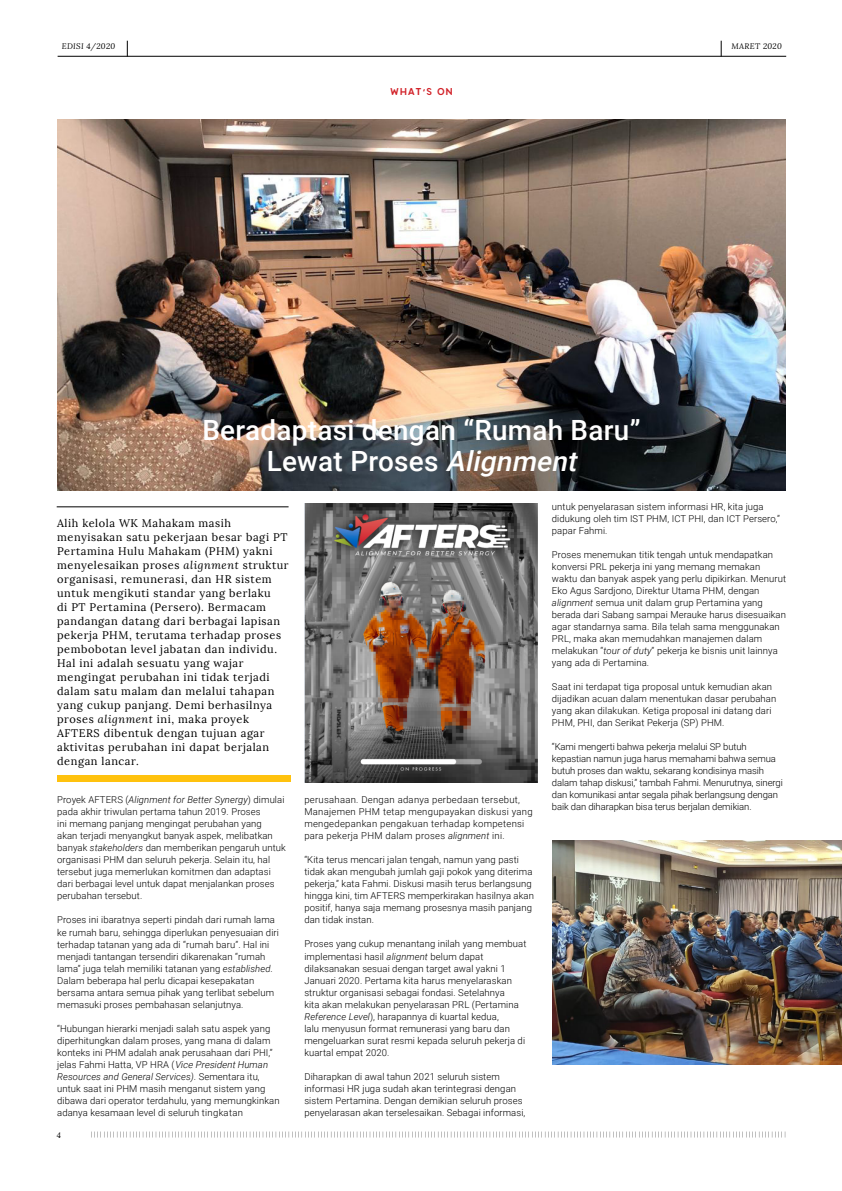
<style>
.page{position:relative;width:842px;height:1191px;background:#fff}
.page>*{position:absolute;margin:0;border:0;box-sizing:border-box;transform-origin:0 0}
.t1{font:500 27.9px/30.6px "Roboto";letter-spacing:.01em;color:#fff;text-align:center}
.t2{font:11px/14px "Lora";letter-spacing:.05em;color:#000}
.t3{font:900 10px "Enrique";letter-spacing:.1em;color:#d2232a}
.t4{font:300 9.5px/12px "Roboto";letter-spacing:.01em;color:#000}
.t5{font:300 9.5px/12px "Roboto";letter-spacing:-.01em;color:#000}
.t6{font:300 9.5px/12px "Roboto";letter-spacing:.03em;color:#000}
.t7{font:italic 8px "Lora";letter-spacing:.04em;color:#000}
.s1{font-style:italic}
</style>
<div class="page">
<img style="left:553px;top:840px;width:289px;height:224px">
<svg style="left:91px;top:1131px;width:694px;height:6px"></svg>
<hr style="left:58px;top:56px;width:728px;height:1px;background:#000">
<svg style="left:127px;top:41px;width:1px;height:16px"></svg>
<svg style="left:721px;top:41px;width:1px;height:16px"></svg>
<img style="left:57px;top:119px;width:728px;height:371px">
<div style="left:57px;top:775px;width:233px;height:7px;background:#ffc20e"></div>
<hr style="left:57px;top:506px;width:232px;height:1px;background:#000">
<img style="left:304px;top:503px;width:233px;height:279px">
<p class="t7" style="left:62px;top:41px;width:55px">EDISI 4/2020</p>
<p class="t7" style="left:732px;top:41px;width:52px">MARET 2020</p>
<p class="t3" style="left:390px;top:84px;width:64px">WHAT’S ON</p>
<h1 class="t1" style="left:202px;top:414px;width:440px">Beradaptasi dengan “Rumah Baru”<br>Lewat Proses <span class="s1">Alignment</span></h1>
<p class="t2" style="left:57px;top:516px;width:233px">Alih kelola WK Mahakam masih menyisakan satu pekerjaan besar bagi PT Pertamina Hulu Mahakam (PHM) yakni menyelesaikan proses <span class="s1">alignment</span> struktur organisasi, remunerasi, dan HR sistem untuk mengikuti standar yang berlaku<br>di PT Pertamina (Persero). Bermacam pandangan datang dari berbagai lapisan pekerja PHM, terutama terhadap proses pembobotan level jabatan dan individu.<br>Hal ini adalah sesuatu yang wajar mengingat perubahan ini tidak terjadi dalam satu malam dan melalui tahapan yang cukup panjang. Demi berhasilnya proses <span class="s1">alignment</span> ini, maka proyek AFTERS dibentuk dengan tujuan agar aktivitas perubahan ini dapat berjalan dengan lancar.</p>
<p class="t4" style="left:57px;top:793px;width:230px">Proyek AFTERS (<span class="s1">Alignment for Better Synergy</span>) dimulai pada akhir triwulan pertama tahun 2019. Proses<br>ini memang panjang mengingat perubahan yang<br>akan terjadi menyangkut banyak aspek, melibatkan banyak <span class="s1">stakeholders</span> dan memberikan pengaruh untuk organisasi PHM dan seluruh pekerja. Selain itu, hal tersebut juga memerlukan komitmen dan adaptasi dari berbagai level untuk dapat menjalankan proses perubahan tersebut.</p>
<p class="t4" style="left:57px;top:913px;width:223px">Proses ini ibaratnya seperti pindah dari rumah lama ke rumah baru, sehingga diperlukan penyesuaian diri terhadap tatanan yang ada di “rumah baru”. Hal ini menjadi tantangan tersendiri dikarenakan “rumah lama” juga telah memiliki tatanan yang <span class="s1">established</span>.<br>Dalam beberapa hal perlu dicapai kesepakatan bersama antara semua pihak yang terlibat sebelum memasuki proses pembahasan selanjutnya.</p>
<p class="t4" style="left:57px;top:1021px;width:224px">“Hubungan hierarki menjadi salah satu aspek yang diperhitungkan dalam proses, yang mana di dalam konteks ini PHM adalah anak perusahaan dari PHI,” jelas Fahmi Hatta, VP HRA (<span class="s1">Vice President</span><span class="s1">Human Resources and General Services)</span>. Sementara itu, untuk saat ini PHM masih menganut sistem yang dibawa dari operator terdahulu, yang memungkinkan adanya kesamaan level di seluruh tingkatan</p>
<p class="t7" style="left:57px;top:1129px;width:6px">4</p>
<p class="t6" style="left:304px;top:793px;width:230px">perusahaan. Dengan adanya perbedaan tersebut, Manajemen PHM tetap mengupayakan diskusi yang mengedepankan pengakuan terhadap kompetensi para pekerja PHM dalam proses <span class="s1">alignment</span> ini.</p>
<p class="t4" style="left:304px;top:853px;width:231px">“Kita terus mencari jalan tengah, namun yang pasti tidak akan mengubah jumlah gaji pokok yang diterima pekerja,” kata Fahmi. Diskusi masih terus berlangsung hingga kini, tim AFTERS memperkirakan hasilnya akan positif, hanya saja memang prosesnya masih panjang dan tidak instan.</p>
<p class="t4" style="left:304px;top:937px;width:224px">Proses yang cukup menantang inilah yang membuat implementasi hasil <span class="s1">alignment</span> belum dapat dilaksanakan sesuai dengan target awal yakni 1<br>Januari 2020. Pertama kita harus menyelaraskan struktur organisasi sebagai fondasi. Setelahnya<br>kita akan melakukan penyelarasan PRL (Pertamina <span class="s1">Reference Level</span>), harapannya di kuartal kedua,<br>lalu menyusun format remunerasi yang baru dan mengeluarkan surat resmi kepada seluruh pekerja di kuartal empat 2020.</p>
<p class="t4" style="left:304px;top:1069px;width:223px">Diharapkan di awal tahun 2021 seluruh sistem informasi HR juga sudah akan terintegrasi dengan sistem Pertamina. Dengan demikian seluruh proses penyelarasan akan terselesaikan. Sebagai informasi,</p>
<p class="t4" style="left:552px;top:500px;width:229px">untuk penyelarasan sistem informasi HR, kita juga didukung oleh tim IST PHM, ICT PHI, dan ICT Persero,” papar Fahmi.</p>
<p class="t4" style="left:552px;top:548px;width:236px">Proses menemukan titik tengah untuk mendapatkan konversi PRL pekerja ini yang memang memakan waktu dan banyak aspek yang perlu dipikirkan. Menurut Eko Agus Sardjono, Direktur Utama PHM, dengan <span class="s1">alignment</span> semua unit dalam grup Pertamina yang berada dari Sabang sampai Merauke harus disesuaikan agar standarnya sama. Bila telah sama menggunakan PRL, maka akan memudahkan manajemen dalam melakukan “<span class="s1">tour of duty</span>” pekerja ke bisnis unit lainnya yang ada di Pertamina.</p>
<p class="t4" style="left:552px;top:680px;width:226px">Saat ini terdapat tiga proposal untuk kemudian akan dijadikan acuan dalam menentukan dasar perubahan yang akan dilakukan. Ketiga proposal ini datang dari PHM, PHI, dan Serikat Pekerja (SP) PHM.</p>
<p class="t5" style="left:552px;top:740px;width:232px">“Kami mengerti bahwa pekerja melalui SP butuh kepastian namun juga harus memahami bahwa semua butuh proses dan waktu, sekarang kondisinya masih dalam tahap diskusi,” tambah Fahmi. Menurutnya, sinergi dan komunikasi antar segala pihak berlangsung dengan baik dan diharapkan bisa terus berjalan demikian.</p>
</div>
